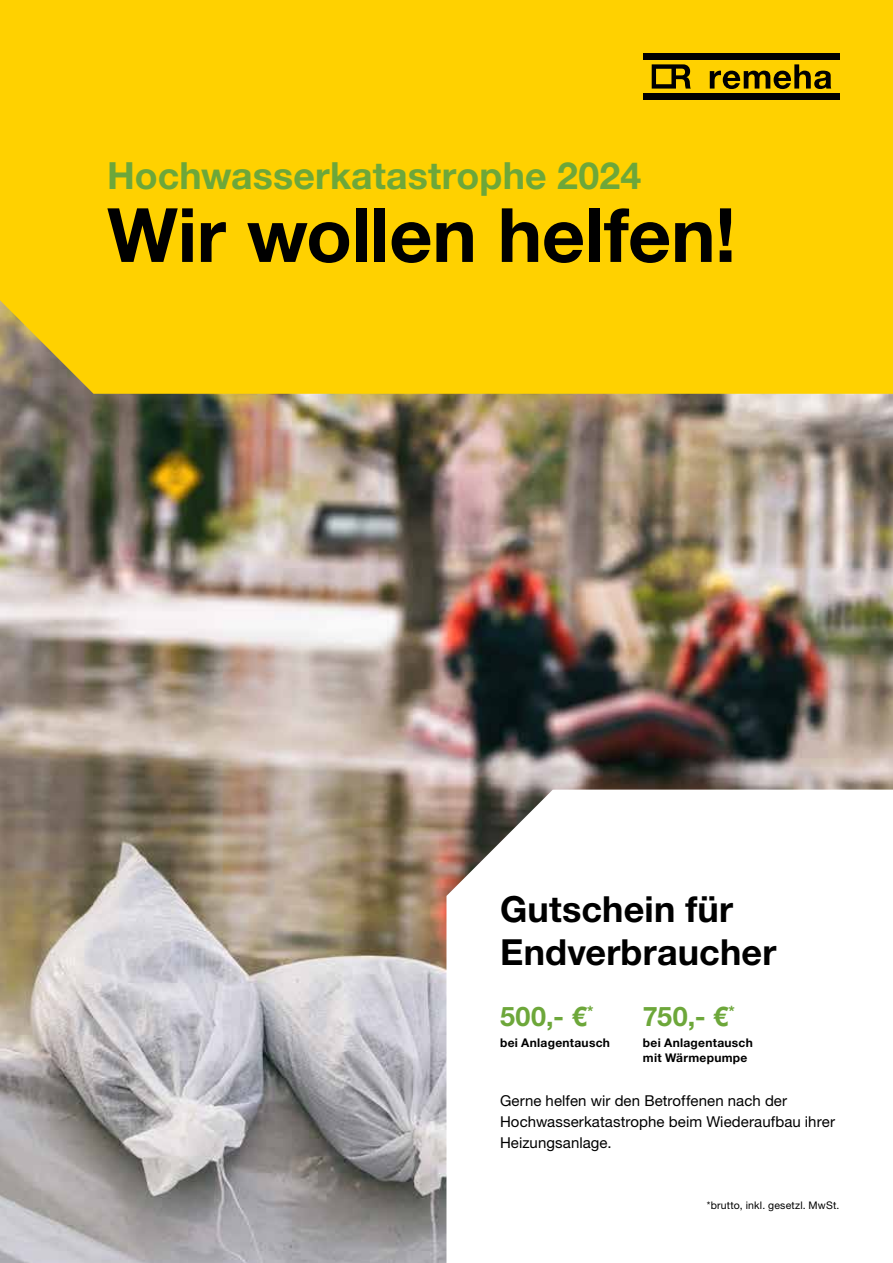
<style>
.page{position:relative;width:893px;height:1263px;background:#fff}
.page>*{position:absolute;margin:0;border:0;box-sizing:border-box;transform-origin:0 0}
.t1{font:700 75px "Helvetica Neue LT Pro";letter-spacing:-.005em;color:#000}
.t2{font:700 37.5px "Helvetica Neue LT Pro";color:#6da73a}
.t3{font:700 36px/43.2px "Helvetica Neue LT Pro";letter-spacing:.005em;color:#000}
.t4{font:700 27px "Helvetica Neue LT Pro";letter-spacing:.02em;color:#6da73a}
.t5{font:15px/21px "Helvetica Neue LT Pro";letter-spacing:.005em;color:#000}
.t6{font:700 12px/14.4px "Helvetica Neue LT Pro";letter-spacing:.025em;color:#000}
.t7{font:10.5px "Helvetica Neue LT Pro";letter-spacing:.02em;color:#000}
</style>
<div class="page">
<img style="left:0;top:394px;width:893px;height:869px">
<div style="left:0;top:0;width:893px;height:394px;background:#ffd100"></div>
<svg style="left:446px;top:790px;width:447px;height:473px"></svg>
<div style="left:643px;top:54px;width:196px;height:6px;background:#000"></div>
<div style="left:643px;top:93px;width:196px;height:6px;background:#000"></div>
<svg style="left:652px;top:64px;width:39px;height:25px"></svg>
<svg style="left:710px;top:64px;width:121px;height:25px;background:#997d00"></svg>
<h2 class="t2" style="left:107px;top:152px;width:536px">Hochwasserkatastrophe 2024</h2>
<h1 class="t1" style="left:107px;top:189px;width:630px">Wir wollen helfen!</h1>
<h3 class="t3" style="left:500px;top:886px;width:278px">Gutschein für<br>Endverbraucher</h3>
<h3 class="t4" style="left:500px;top:1000px;width:95px">500,- €<sup>*</sup></h3>
<h3 class="t4" style="left:643px;top:1000px;width:94px">750,- €<sup>*</sup></h3>
<p class="t6" style="left:500px;top:1035px;width:111px">bei Anlagentausch</p>
<p class="t6" style="left:643px;top:1035px;width:111px">bei Anlagentausch mit Wärmepumpe</p>
<p class="t5" style="left:500px;top:1090px;width:336px">Gerne helfen wir den Betroffenen nach der<br>Hochwasserkatastrophe beim Wiederaufbau ihrer<br>Heizungsanlage.</p>
<p class="t7" style="left:707px;top:1199px;width:134px">*brutto, inkl. gesetzl. MwSt.</p>
</div>
